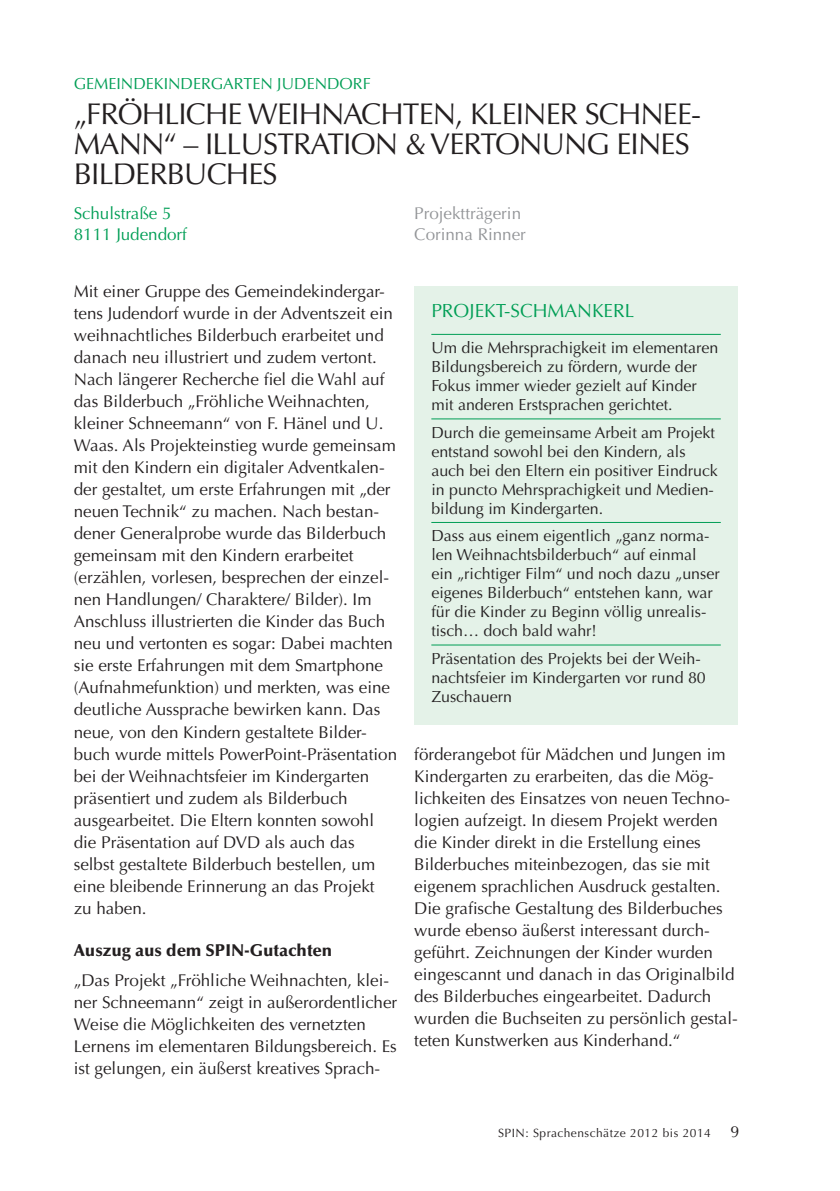
<style>
.page{position:relative;width:840px;height:1191px;background:#fff}
.page>*{position:absolute;margin:0;border:0;box-sizing:border-box;transform-origin:0 0}
.t1{font:30px/30px "Optima";letter-spacing:-.03em;color:#231f20}
.t2{font:19px "Optima";color:#009e55}
.t3{font:17px/22px "Optima";color:#231f20}
.t4{font:17px/20.4px "Optima";color:#939598}
.t5{font:900 17px "Optima";color:#231f20}
.t6{font:17px/20.4px "Optima";color:#009e55}
.t7{font:16px/19px "Optima";color:#231f20}
.t8{font:16px "Optima";color:#009e55}
.t9{font:12px "Optima";letter-spacing:.04em;color:#231f20}
.s1{font-size:16px}
</style>
<div class="page">
<div style="left:414px;top:286px;width:323px;height:438px;background:#e4f2e8"></div>
<hr style="left:431px;top:334px;width:289px;height:1px;background:#009e55">
<hr style="left:431px;top:418px;width:289px;height:1px;background:#009e55">
<hr style="left:431px;top:522px;width:289px;height:1px;background:#009e55">
<hr style="left:431px;top:644px;width:289px;height:1px;background:#009e55">
<p class="t8" style="left:74px;top:74px;width:298px">GEMEINDEKINDERGARTEN JUDENDORF</p>
<h1 class="t1" style="left:74px;top:99px;width:628px">„FRÖHLICHE WEIHNACHTEN, KLEINER SCHNEE-<br>MANN“ – ILLUSTRATION &amp; VERTONUNG EINES<br>BILDERBUCHES</h1>
<p class="t6" style="left:74px;top:204px;width:115px">Schulstraße 5<br>8111 Judendorf</p>
<p class="t4" style="left:414px;top:204px;width:113px">Projektträgerin<br>Corinna Rinner</p>
<p class="t3" style="left:74px;top:281px;width:324px">Mit einer Gruppe des Gemeindekindergar&shy;tens Judendorf wurde in der Adventszeit ein weihnachtliches Bilderbuch erarbeitet und danach neu illustriert und zudem vertont.<br>Nach längerer Recherche fiel die Wahl auf das Bilderbuch „Fröhliche Weihnachten, kleiner Schneemann“ von F. Hänel und U.<br>Waas. Als Projekteinstieg wurde gemeinsam mit den Kindern ein digitaler Adventkalen&shy;der gestaltet, um erste Erfahrungen mit „der neuen Technik“ zu machen. Nach bestan&shy;dener Generalprobe wurde das Bilderbuch gemeinsam mit den Kindern erarbeitet (erzählen, vorlesen, besprechen der einzel&shy;nen Handlungen/ Charaktere/ Bilder). Im Anschluss illustrierten die Kinder das Buch neu und vertonten es sogar: Dabei machten sie erste Erfahrungen mit dem Smartphone (Aufnahmefunktion) und merkten, was eine deutliche Aussprache bewirken kann. Das neue, von den Kindern gestaltete Bilder&shy;buch wurde mittels PowerPoint-Präsentation bei der Weihnachtsfeier im Kindergarten präsentiert und zudem als Bilderbuch ausgearbeitet. Die Eltern konnten sowohl die Präsentation auf DVD als auch das selbst gestaltete Bilderbuch bestellen, um eine bleibende Erinnerung an das Projekt<br>zu haben.</p>
<p class="t5" style="left:74px;top:939px;width:260px">Auszug aus dem SPIN-Gutachten</p>
<p class="t3" style="left:74px;top:969px;width:325px">„Das Projekt „Fröhliche Weihnachten, klei&shy;ner Schneemann“ zeigt in außerordentlicher Weise die Möglichkeiten des vernetzten Lernens im elementaren Bildungsbereich. Es ist gelungen, ein äußerst kreatives Sprach-</p>
<p class="t2" style="left:431px;top:300px;width:204px">PROJEKT-SCHMANKERL</p>
<p class="t7" style="left:431px;top:338px;width:288px">Um die Mehrsprachigkeit im elementaren Bildungsbereich zu fördern, wurde der Fokus immer wieder gezielt auf Kinder mit anderen Erstsprachen gerichtet.</p>
<p class="t7" style="left:431px;top:423px;width:288px">Durch die gemeinsame Arbeit am Projekt entstand sowohl bei den Kindern, als auch bei den Eltern ein positiver Eindruck in puncto Mehrsprachigkeit und Medien&shy;bildung im Kindergarten.</p>
<p class="t7" style="left:431px;top:526px;width:290px">Dass aus einem eigentlich „ganz norma&shy;len Weihnachtsbilderbuch“ auf einmal ein „richtiger Film“ und noch dazu „unser eigenes Bilderbuch“ entstehen kann, war für die Kinder zu Beginn völlig unrealis&shy;tisch… doch bald wahr!</p>
<p class="t7" style="left:431px;top:649px;width:276px">Präsentation des Projekts bei der Weih&shy;nachtsfeier im Kindergarten vor rund 80<br>Zuschauern</p>
<p class="t3" style="left:414px;top:743px;width:325px">förderangebot für Mädchen und Jungen im Kindergarten zu erarbeiten, das die Mög&shy;lichkeiten des Einsatzes von neuen Techno&shy;logien aufzeigt. In diesem Projekt werden die Kinder direkt in die Erstellung eines Bilderbuches miteinbezogen, das sie mit eigenem sprachlichen Ausdruck gestalten.<br>Die grafische Gestaltung des Bilderbuches wurde ebenso äußerst interessant durch&shy;geführt. Zeichnungen der Kinder wurden eingescannt und danach in das Originalbild des Bilderbuches eingearbeitet. Dadurch wurden die Buchseiten zu persönlich gestal&shy;teten Kunstwerken aus Kinderhand. “</p>
<p class="t9" style="left:498px;top:1126px;width:242px">SPIN: Sprachenschätze 2012 bis 2014 <span class="s1">9</span></p>
</div>
